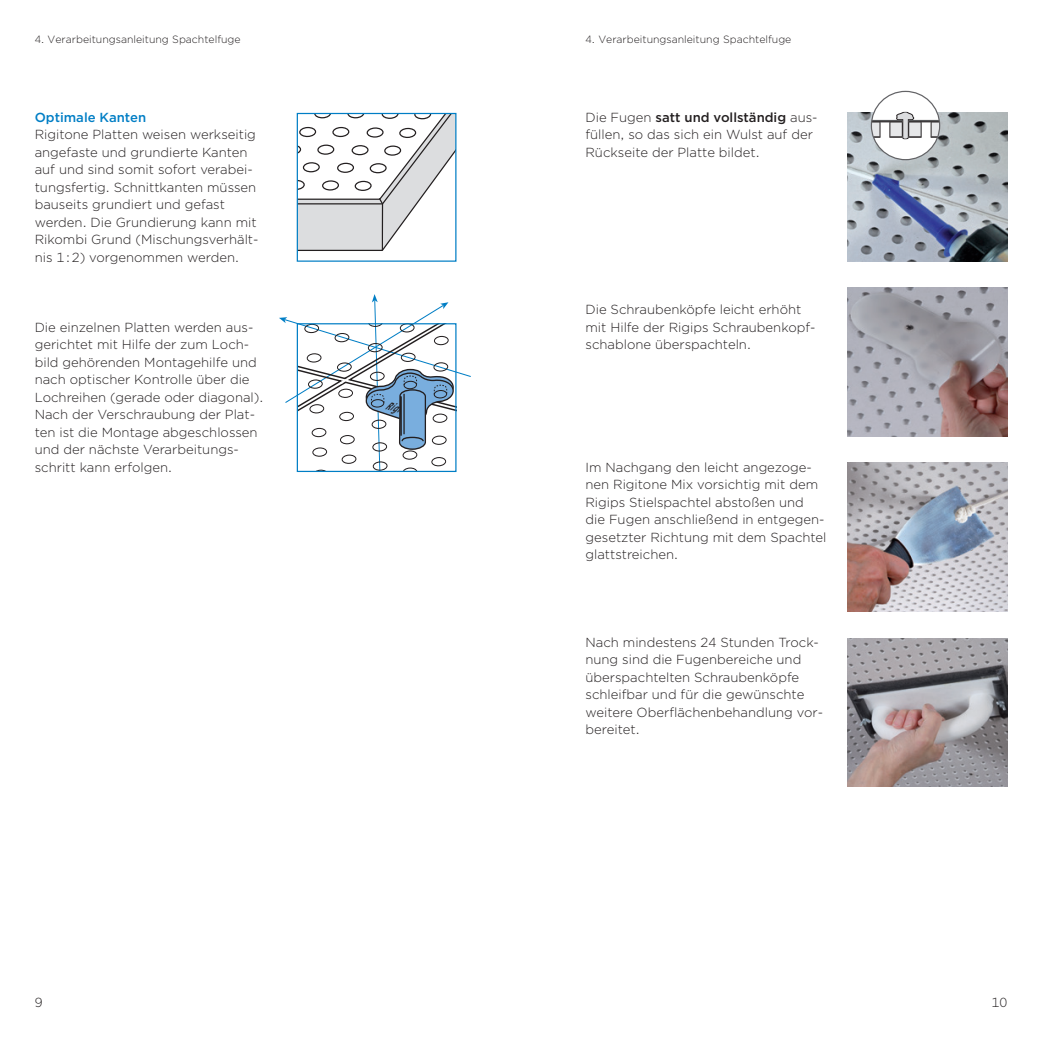
<style>
.page{position:relative;width:1042px;height:1042px;background:#fff}
.page>*{position:absolute;margin:0;border:0;box-sizing:border-box;transform-origin:0 0}
.Gotham_Light_7_5_10{font:300 13.12px/17.5px "Gotham";color:#231f20}
.Gotham_Light_7_5_10-2{font:500 13.12px "Gotham";color:#007ec5}
.t1{font:italic 700 11.55px "Frutiger";color:#231f20;scale:.62 1}
._01_Kopf_GothamMediu{font:300 10.5px "Gotham";color:#231f20}
.s1{font-weight:500}
</style>
<div class="page">
<svg style="left:299px;top:115px;width:155px;height:136px"></svg>
<div style="left:297px;top:113px;width:159px;height:149px;border:1px solid #007ec5"></div>
<img style="left:847px;top:113px;width:160px;height:149px">
<img style="left:847px;top:463px;width:160px;height:149px">
<img style="left:847px;top:288px;width:160px;height:149px">
<div style="left:871px;top:91px;width:68px;height:69px;background:#fff;border-radius:50%"></div>
<svg style="left:871px;top:122px;width:9px;height:16px"></svg>
<hr style="left:871px;top:121px;width:31px;height:1px;background:#231f20">
<hr style="left:871px;top:120px;width:31px;height:1px;background:#57585a">
<svg style="left:931px;top:122px;width:8px;height:16px"></svg>
<svg style="left:889px;top:112px;width:32px;height:27px"></svg>
<hr style="left:908px;top:121px;width:31px;height:1px;background:#231f20">
<hr style="left:908px;top:120px;width:31px;height:1px;background:#57585a">
<div style="left:871px;top:91px;width:69px;height:69px;border:1px solid #636366;border-radius:50%"></div>
<svg style="left:279px;top:294px;width:192px;height:177px"></svg>
<div style="left:297px;top:323px;width:159px;height:149px;border:1px solid #007ec5"></div>
<img style="left:847px;top:638px;width:160px;height:149px">
<p class="_01_Kopf_GothamMediu" style="left:35px;top:33px;width:207px">4. Verarbeitungsanleitung Spachtelfuge</p>
<p class="_01_Kopf_GothamMediu" style="left:585px;top:33px;width:207px">4. Verarbeitungsanleitung Spachtelfuge</p>
<p class="Gotham_Light_7_5_10-2" style="left:35px;top:108px;width:113px">Optimale Kanten</p>
<p class="Gotham_Light_7_5_10" style="left:35px;top:125px;width:225px">Rigitone Platten weisen werkseitig angefaste und grundierte Kanten auf und sind somit sofort verabei&shy;tungsfertig. Schnittkanten müssen bauseits grundiert und gefast werden. Die Grundierung kann mit Rikombi Grund (Mischungsverhält&shy;nis 1 : 2) vorgenommen werden.</p>
<p class="Gotham_Light_7_5_10" style="left:35px;top:318px;width:230px">Die einzelnen Platten werden aus&shy;gerichtet mit Hilfe der zum Loch&shy;bild gehörenden Montagehilfe und nach optischer Kontrolle über die<br>Lochreihen (gerade oder diagonal).<br>Nach der Verschraubung der Plat&shy;ten ist die Montage abgeschlossen und der nächste Verarbeitungs&shy;schritt kann erfolgen.</p>
<p class="t1" style="left:387px;top:399px;width:24px;rotate:14deg">Rigi</p>
<p class="Gotham_Light_7_5_10" style="left:585px;top:108px;width:232px">Die Fugen <span class="s1">satt und vollständig</span> aus&shy;füllen, so das sich ein Wulst auf der<br>Rückseite der Platte bildet.</p>
<p class="Gotham_Light_7_5_10" style="left:585px;top:300px;width:230px">Die Schraubenköpfe leicht erhöht mit Hilfe der Rigips Schraubenkopf&shy;schablone überspachteln.</p>
<p class="Gotham_Light_7_5_10" style="left:585px;top:458px;width:242px">Im Nachgang den leicht angezoge&shy;nen Rigitone Mix vorsichtig mit dem<br>Rigips Stielspachtel abstoßen und die Fugen anschließend in entgegen&shy;gesetzter Richtung mit dem Spachtel glattstreichen.</p>
<p class="Gotham_Light_7_5_10" style="left:585px;top:633px;width:237px">Nach mindestens 24 Stunden Trock&shy;nung sind die Fugenbereiche und überspachtelten Schraubenköpfe schleifbar und für die gewünschte weitere Oberflächenbehandlung vor&shy;bereitet.</p>
<p class="Gotham_Light_7_5_10" style="left:35px;top:993px;width:9px">9</p>
<p class="Gotham_Light_7_5_10" style="left:991px;top:993px;width:17px">10</p>
</div>
